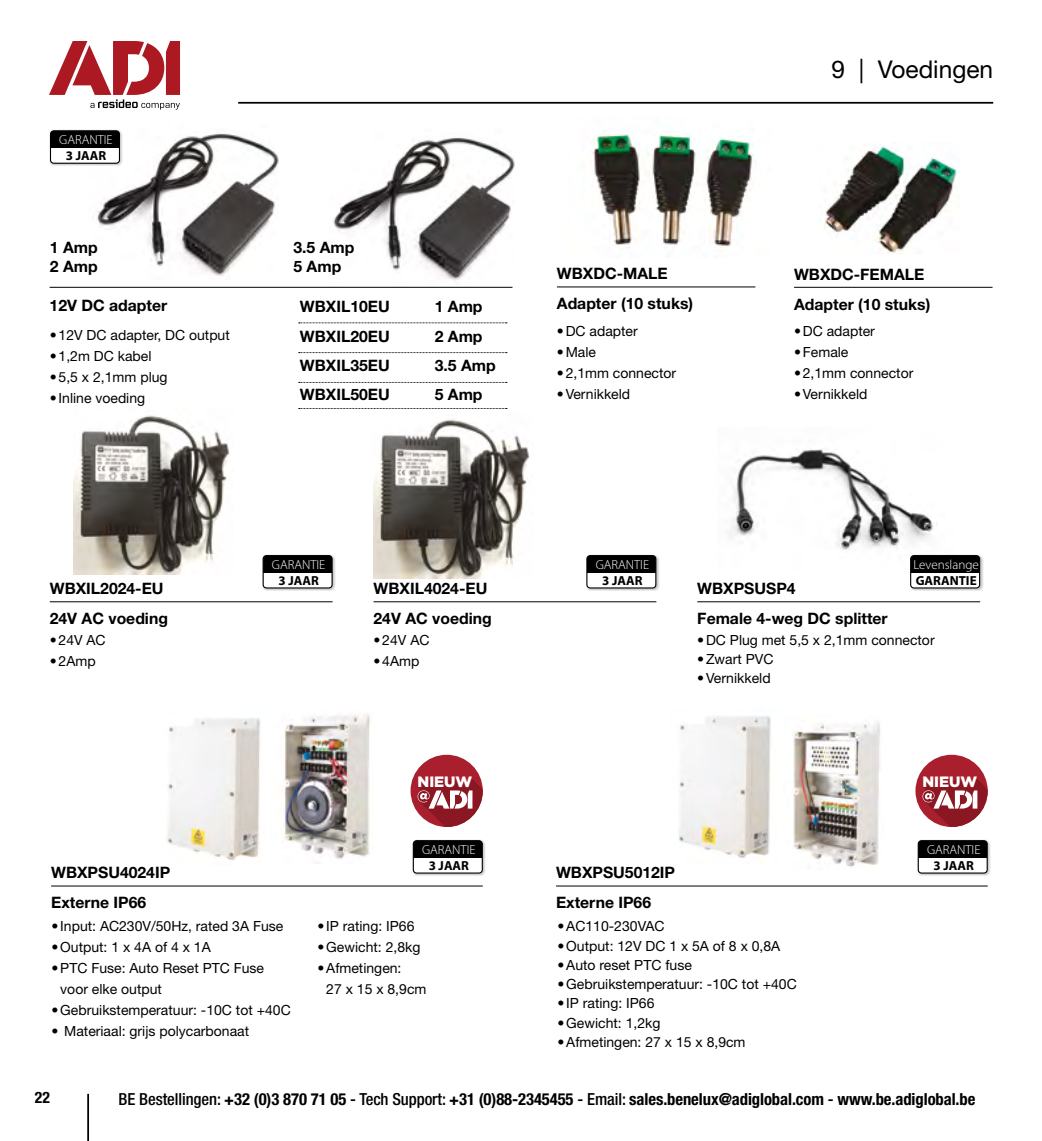
<style>
.page{position:relative;width:1042px;height:1141px;background:#fff}
.page>*{position:absolute;margin:0;border:0;box-sizing:border-box;transform-origin:0 0}
.t1{font:24.5px "Helvetica Neue LT Std";color:#000}
.t2{font:700 condensed 16.62px "Helvetica Neue LT Std";letter-spacing:-.005em;color:#000}
.t3{font:700 15.75px/18.9px "Helvetica Neue LT Std";color:#000}
.t4{font:700 condensed 15.75px "Helvetica Neue LT Std";color:#000}
.t5{font:900 15.05px "Gotham";color:#fff}
.t6{font:14px/21px "Helvetica Neue LT Std";color:#000}
.t7{font:300 13.12px "Myriad Pro";color:#fff}
.t8{font:700 13.12px "Myriad Pro";color:#000}
.s1{font-weight:500}
</style>
<div class="page">
<svg style="left:49px;top:41px;width:131px;height:69px"></svg>
<hr style="left:238px;top:102px;width:755px;height:2px;background:#000">
<hr style="left:87px;top:1094px;width:2px;height:47px;background:#000">
<img style="left:97px;top:134px;width:181px;height:143px">
<img style="left:333px;top:138px;width:182px;height:143px">
<img style="left:167px;top:718px;width:94px;height:143px">
<img style="left:284px;top:714px;width:87px;height:149px">
<img style="left:678px;top:716px;width:93px;height:142px">
<img style="left:792px;top:722px;width:88px;height:145px">
<svg style="left:299px;top:323px;width:208px;height:1px"></svg>
<svg style="left:299px;top:382px;width:208px;height:1px"></svg>
<svg style="left:299px;top:352px;width:208px;height:1px"></svg>
<svg style="left:299px;top:408px;width:208px;height:1px"></svg>
<hr style="left:50px;top:287px;width:462px;height:1px;background:#000">
<hr style="left:50px;top:601px;width:283px;height:1px;background:#000">
<hr style="left:373px;top:601px;width:283px;height:1px;background:#000">
<hr style="left:697px;top:601px;width:283px;height:1px;background:#000">
<hr style="left:794px;top:287px;width:198px;height:1px;background:#000">
<hr style="left:557px;top:287px;width:198px;height:1px;background:#000">
<img style="left:820px;top:145px;width:137px;height:109px">
<img style="left:592px;top:131px;width:161px;height:117px">
<img style="left:74px;top:415px;width:156px;height:159px">
<img style="left:729px;top:449px;width:205px;height:101px">
<div style="left:262px;top:554px;width:74px;height:37px;background:#000;opacity:.27"></div>
<div style="left:263px;top:556px;width:69px;height:32px;background:#000;border-radius:3px"></div>
<div style="left:263px;top:573px;width:69px;height:15px;background:#fff"></div>
<div style="left:263px;top:555px;width:70px;height:33px;border:1px solid #000;border-radius:3px"></div>
<div style="left:586px;top:554px;width:73px;height:37px;background:#000;opacity:.27"></div>
<div style="left:587px;top:556px;width:69px;height:32px;background:#000;border-radius:3px"></div>
<div style="left:587px;top:573px;width:69px;height:15px;background:#fff"></div>
<div style="left:586px;top:555px;width:70px;height:33px;border:1px solid #000;border-radius:3px"></div>
<hr style="left:556px;top:886px;width:431px;height:1px;background:#000">
<hr style="left:51px;top:886px;width:432px;height:1px;background:#000">
<div style="left:910px;top:554px;width:73px;height:37px;background:#000;opacity:.27"></div>
<div style="left:910px;top:556px;width:69px;height:32px;background:#000;border-radius:3px"></div>
<div style="left:910px;top:573px;width:69px;height:15px;background:#fff"></div>
<div style="left:910px;top:555px;width:70px;height:33px;border:1px solid #000;border-radius:3px"></div>
<div style="left:412px;top:839px;width:74px;height:37px;background:#000;opacity:.27"></div>
<div style="left:413px;top:841px;width:69px;height:32px;background:#000;border-radius:3px"></div>
<div style="left:413px;top:858px;width:69px;height:15px;background:#fff"></div>
<div style="left:413px;top:840px;width:70px;height:34px;border:1px solid #000;border-radius:3px"></div>
<div style="left:917px;top:839px;width:74px;height:37px;background:#000;opacity:.27"></div>
<div style="left:918px;top:841px;width:69px;height:32px;background:#000;border-radius:3px"></div>
<div style="left:918px;top:858px;width:69px;height:15px;background:#fff"></div>
<div style="left:917px;top:840px;width:70px;height:34px;border:1px solid #000;border-radius:3px"></div>
<div style="left:50px;top:130px;width:73px;height:36px;background:#000;opacity:.27"></div>
<div style="left:51px;top:131px;width:68px;height:32px;background:#000;border-radius:3px"></div>
<div style="left:51px;top:149px;width:68px;height:14px;background:#fff"></div>
<div style="left:50px;top:130px;width:70px;height:34px;border:1px solid #000;border-radius:3px"></div>
<div style="left:915px;top:755px;width:72px;height:72px;background:#aa1f2e;border-radius:50%"></div>
<svg style="left:922px;top:779px;width:65px;height:48px"></svg>
<div style="left:410px;top:755px;width:73px;height:72px;background:#aa1f2e;border-radius:50%"></div>
<svg style="left:417px;top:779px;width:66px;height:48px"></svg>
<img style="left:373px;top:419px;width:157px;height:160px">
<p class="t7" style="left:59px;top:132px;width:55px">GARANTIE</p>
<p class="t8" style="left:66px;top:147px;width:42px">3 JAAR</p>
<p class="t3" style="left:50px;top:238px;width:49px">1 Amp<br>2 Amp</p>
<p class="t3" style="left:50px;top:295px;width:119px">12V DC adapter</p>
<p class="t6" style="left:50px;top:324px;width:181px">•12V DC adapter, DC output</p>
<p class="t6" style="left:50px;top:345px;width:103px">•1,2m DC kabel</p>
<p class="t6" style="left:50px;top:366px;width:119px">•5,5 x 2,1mm plug</p>
<p class="t6" style="left:50px;top:387px;width:97px">• Inline voeding</p>
<p class="t3" style="left:293px;top:238px;width:62px">3.5 Amp<br>5 Amp</p>
<p class="t3" style="left:300px;top:297px;width:91px">WBXIL10EU</p>
<p class="t3" style="left:435px;top:297px;width:49px">1 Amp</p>
<p class="t3" style="left:300px;top:326px;width:91px">WBXIL20EU</p>
<p class="t3" style="left:435px;top:326px;width:49px">2 Amp</p>
<p class="t3" style="left:300px;top:356px;width:91px">WBXIL35EU</p>
<p class="t3" style="left:435px;top:356px;width:62px">3.5 Amp</p>
<p class="t3" style="left:300px;top:385px;width:91px">WBXIL50EU</p>
<p class="t3" style="left:435px;top:385px;width:49px">5 Amp</p>
<p class="t3" style="left:557px;top:263px;width:112px">WBXDC-MALE</p>
<p class="t3" style="left:557px;top:293px;width:138px">Adapter (10 stuks)</p>
<p class="t6" style="left:557px;top:320px;width:82px">•DC adapter</p>
<p class="t6" style="left:557px;top:341px;width:41px">•Male</p>
<p class="t6" style="left:557px;top:362px;width:121px">•2,1mm connector</p>
<p class="t6" style="left:557px;top:383px;width:75px">•Vernikkeld</p>
<h1 class="t1" style="left:831px;top:55px;width:163px">9 | Voedingen</h1>
<p class="t3" style="left:794px;top:264px;width:132px">WBXDC-FEMALE</p>
<p class="t3" style="left:794px;top:294px;width:138px">Adapter (10 stuks)</p>
<p class="t6" style="left:794px;top:320px;width:82px">•DC adapter</p>
<p class="t6" style="left:794px;top:341px;width:56px">•Female</p>
<p class="t6" style="left:794px;top:362px;width:121px">•2,1mm connector</p>
<p class="t6" style="left:794px;top:383px;width:75px">•Vernikkeld</p>
<p class="t3" style="left:50px;top:578px;width:115px">WBXIL2024-EU</p>
<p class="t7" style="left:272px;top:557px;width:55px">GARANTIE</p>
<p class="t8" style="left:278px;top:572px;width:42px">3 JAAR</p>
<p class="t3" style="left:373px;top:578px;width:115px">WBXIL4024-EU</p>
<p class="t7" style="left:596px;top:557px;width:55px">GARANTIE</p>
<p class="t8" style="left:602px;top:572px;width:42px">3 JAAR</p>
<p class="t3" style="left:697px;top:578px;width:100px">WBXPSUSP4</p>
<p class="t7" style="left:913px;top:557px;width:67px">Levenslange</p>
<p class="t8" style="left:915px;top:572px;width:63px">GARANTIE</p>
<p class="t3" style="left:50px;top:608px;width:120px">24V AC voeding</p>
<p class="t3" style="left:373px;top:608px;width:120px">24V AC voeding</p>
<p class="t3" style="left:697px;top:608px;width:192px">Female 4-weg DC splitter</p>
<p class="t6" style="left:50px;top:629px;width:57px">•24V AC</p>
<p class="t6" style="left:50px;top:650px;width:47px">•2Amp</p>
<p class="t6" style="left:373px;top:629px;width:57px">•24V AC</p>
<p class="t6" style="left:373px;top:650px;width:47px">•4Amp</p>
<p class="t6" style="left:697px;top:629px;width:239px">•DC Plug met 5,5 x 2,1mm connector</p>
<p class="t6" style="left:697px;top:648px;width:78px">•Zwart PVC</p>
<p class="t6" style="left:697px;top:667px;width:75px">•Vernikkeld</p>
<p class="t5" style="left:417px;top:772px;width:56px">NIEUW</p>
<p class="t5" style="left:922px;top:772px;width:56px">NIEUW</p>
<p class="t3" style="left:51px;top:862px;width:121px">WBXPSU4024IP</p>
<p class="t7" style="left:422px;top:842px;width:55px">GARANTIE</p>
<p class="t8" style="left:429px;top:857px;width:42px">3 JAAR</p>
<p class="t3" style="left:556px;top:862px;width:121px">WBXPSU5012IP</p>
<p class="t7" style="left:927px;top:842px;width:55px">GARANTIE</p>
<p class="t8" style="left:933px;top:857px;width:42px">3 JAAR</p>
<p class="t3" style="left:51px;top:892px;width:97px">Externe IP66</p>
<p class="t3" style="left:556px;top:892px;width:97px">Externe IP66</p>
<p class="t6" style="left:52px;top:916px;width:233px">• Input: AC230V/50Hz, rated 3A Fuse</p>
<p class="t6" style="left:52px;top:937px;width:161px">•Output: 1 x 4A of 4 x 1A</p>
<p class="t6" style="left:60px;top:958px;width:205px;text-indent:-9px">•PTC Fuse: Auto Reset PTC Fuse voor elke output</p>
<p class="t6" style="left:52px;top:1000px;width:241px">•Gebruikstemperatuur: -10C tot +40C</p>
<p class="t6" style="left:52px;top:1021px;width:199px">• Materiaal: grijs polycarbonaat</p>
<p class="t6" style="left:317px;top:916px;width:98px">• IP rating: IP66</p>
<p class="t6" style="left:317px;top:937px;width:104px">•Gewicht: 2,8kg</p>
<p class="t6" style="left:326px;top:958px;width:102px;text-indent:-9px">•Afmetingen:<br>27 x 15 x 8,9cm</p>
<p class="t6" style="left:557px;top:916px;width:109px">•AC110-230VAC</p>
<p class="t6" style="left:557px;top:935px;width:224px">•Output: 12V DC 1 x 5A of 8 x 0,8A</p>
<p class="t6" style="left:557px;top:954px;width:136px">•Auto reset PTC fuse</p>
<p class="t6" style="left:557px;top:973px;width:241px">•Gebruikstemperatuur: -10C tot +40C</p>
<p class="t6" style="left:557px;top:993px;width:98px">• IP rating: IP66</p>
<p class="t6" style="left:557px;top:1012px;width:104px">•Gewicht: 1,2kg</p>
<p class="t6" style="left:557px;top:1031px;width:189px">•Afmetingen: 27 x 15 x 8,9cm</p>
<p class="t4" style="left:35px;top:1088px;width:17px">22</p>
<p class="t2" style="left:119px;top:1089px;width:858px"><span class="s1">BE Bestellingen:</span> +32 (0)3 870 71 05 <span class="s1">- Tech Support:</span> +31 (0)88-2345455 <span class="s1">- Email:</span> sales.benelux@adiglobal.com <span class="s1">-</span> www.be.adiglobal.be</p>
</div>
